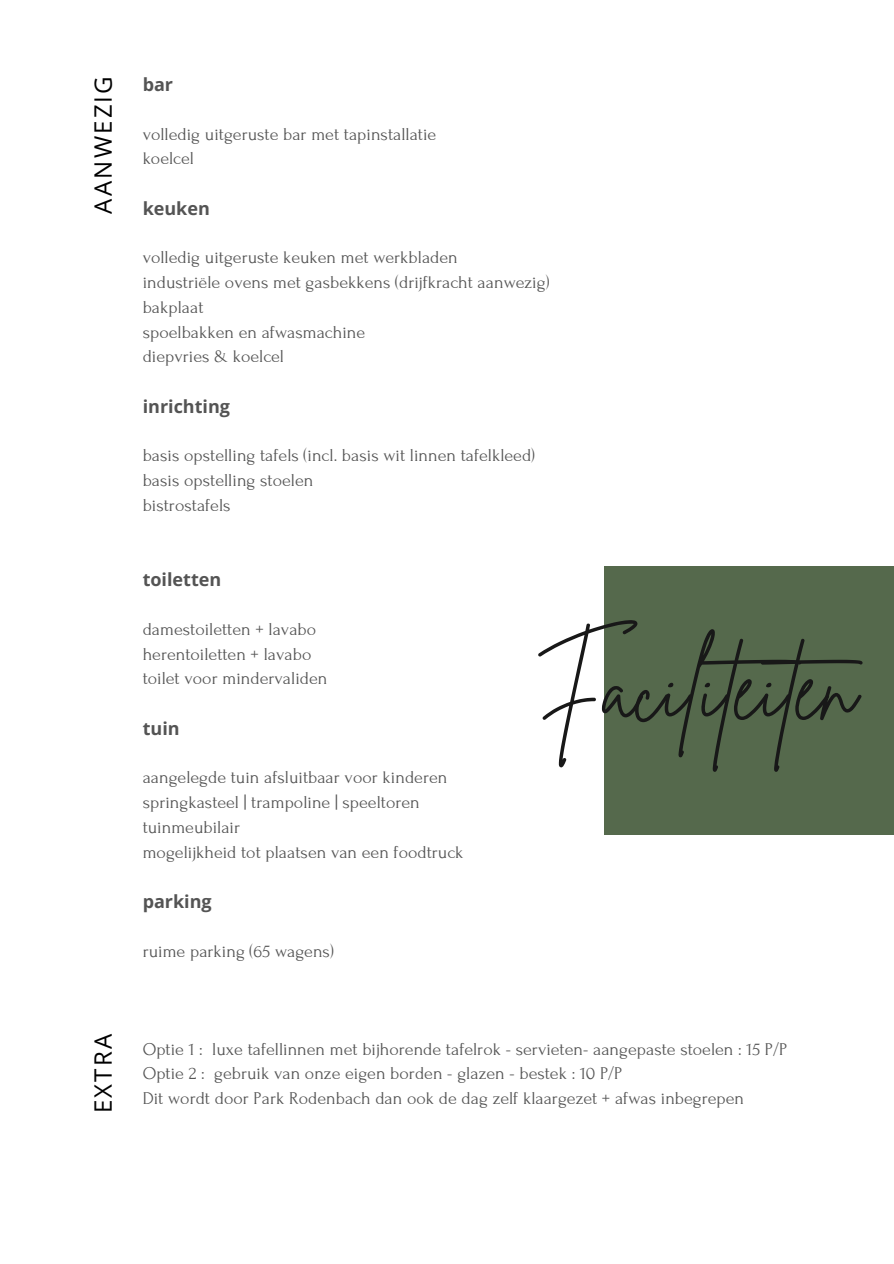
<style>
.page{position:relative;width:894px;height:1264px;background:#fff}
.page>*{position:absolute;margin:0;border:0;box-sizing:border-box;transform-origin:0 0}
.t1{font:90.6px "Brittany Signature";color:#181818}
.t2{font:24px "Open Sans";letter-spacing:.09em;color:#000}
.t3{font:18px "Forum";color:#545454}
.t4{font:700 18px "Open Sans";color:#545454}
</style>
<div class="page">
<div style="left:604px;top:566px;width:289px;height:268px;background:#55694c"></div>
<p class="t2" style="left:86px;top:213px;width:139px;rotate:-90deg">AANWEZIG</p>
<h2 class="t4" style="left:143px;top:72px;width:32px">bar</h2>
<h2 class="t3" style="left:143px;top:124px;width:295px">volledig uitgeruste bar met tapinstallatie</h2>
<h3 class="t3" style="left:143px;top:149px;width:53px">koelcel</h3>
<p class="t4" style="left:143px;top:196px;width:69px">keuken</p>
<p class="t3" style="left:143px;top:248px;width:316px">volledig uitgeruste keuken met werkbladen</p>
<h3 class="t3" style="left:143px;top:273px;width:408px">industriële ovens met gasbekkens (drijfkracht aanwezig)</h3>
<p class="t3" style="left:143px;top:297px;width:62px">bakplaat</p>
<p class="t3" style="left:143px;top:322px;width:224px">spoelbakken en afwasmachine</p>
<p class="t3" style="left:143px;top:347px;width:143px">diepvries &amp; koelcel</p>
<p class="t4" style="left:143px;top:394px;width:89px">inrichting</p>
<p class="t3" style="left:143px;top:446px;width:394px">basis opstelling tafels (incl. basis wit linnen tafelkleed)</p>
<h3 class="t3" style="left:143px;top:471px;width:172px">basis opstelling stoelen</h3>
<p class="t3" style="left:143px;top:495px;width:89px">bistrostafels</p>
<p class="t4" style="left:143px;top:567px;width:80px">toiletten</p>
<p class="t3" style="left:143px;top:619px;width:175px">damestoiletten + lavabo</p>
<h3 class="t3" style="left:143px;top:644px;width:170px">herentoiletten + lavabo</h3>
<p class="t3" style="left:143px;top:669px;width:186px">toilet voor mindervaliden</p>
<p class="t4" style="left:143px;top:715px;width:38px">tuin</p>
<p class="t3" style="left:143px;top:768px;width:306px">aangelegde tuin afsluitbaar voor kinderen</p>
<h3 class="t3" style="left:143px;top:792px;width:278px">springkasteel | trampoline | speeltoren</h3>
<p class="t3" style="left:143px;top:817px;width:99px">tuinmeubilair</p>
<p class="t3" style="left:143px;top:842px;width:322px">mogelijkheid tot plaatsen van een foodtruck</p>
<p class="t4" style="left:143px;top:889px;width:71px">parking</p>
<p class="t3" style="left:143px;top:941px;width:193px">ruime parking (65 wagens)</p>
<h3 class="t1" style="left:533px;top:629px;width:355px">Faciliteiten</h3>
<h1 class="t2" style="left:86px;top:1113px;width:81px;rotate:-90deg">EXTRA</h1>
<p class="t3" style="left:143px;top:1039px;width:646px">Optie 1 : luxe tafellinnen met bijhorende tafelrok - servieten- aangepaste stoelen : 15 P/P</p>
<p class="t3" style="left:143px;top:1063px;width:481px">Optie 2 : gebruik van onze eigen borden - glazen - bestek : 10 P/P</p>
<p class="t3" style="left:143px;top:1088px;width:603px">Dit wordt door Park Rodenbach dan ook de dag zelf klaargezet + afwas inbegrepen</p>
</div>
